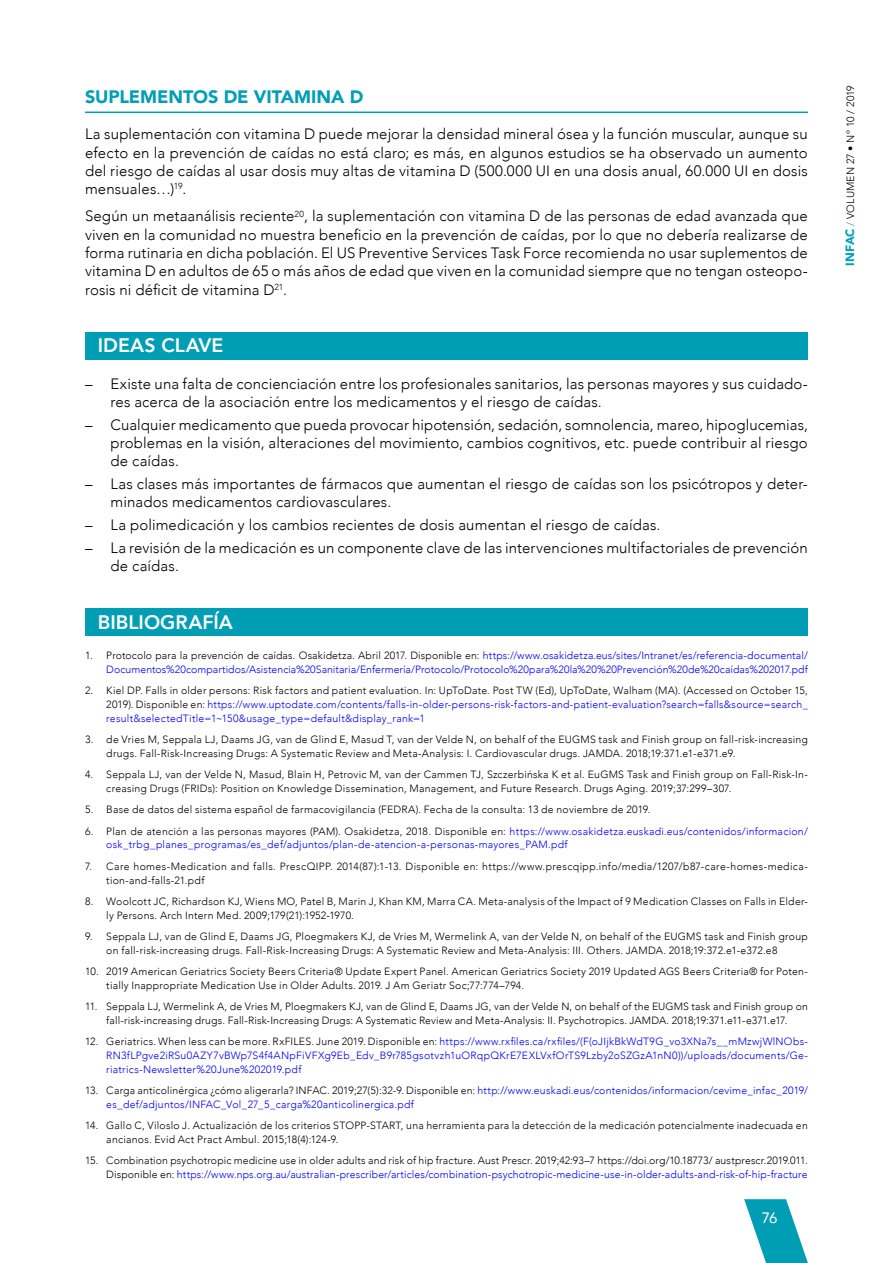
<style>
.page{position:relative;width:893px;height:1263px;background:#fff}
.page>*{position:absolute;margin:0;border:0;box-sizing:border-box;transform-origin:0 0}
.Titulo1{font:800 19.5px "Avenir";color:#fff}
.Titulo2{font:900 18px "Avenir";letter-spacing:-.005em;color:#009eb5}
.Texto_general{font:300 15px/18.3px "Avenir";letter-spacing:.01em;color:#000;text-align:justify}
.t1{font:15px "Avenir";color:#fff}
.Texto_bibliografia{font:300 10.5px/13.8px "Avenir";letter-spacing:.02em;color:#000}
.Texto_bibliografia-2{font:300 10.5px/13.8px "Avenir";letter-spacing:.02em;color:#00f;text-align:justify}
.s1{color:#000}
.s2{color:#00f}
.s3{font-weight:900;font-size:12px;color:#009eb5}
.s4{color:#009eb5}
</style>
<div class="page">
<hr style="left:85px;top:112px;width:723px;height:1px;background:#009eb5">
<div style="left:85px;top:332px;width:723px;height:27px;background:#009eb5"></div>
<div style="left:85px;top:608px;width:723px;height:28px;background:#009eb5"></div>
<svg style="left:744px;top:1199px;width:64px;height:64px"></svg>
<p class="Titulo2" style="left:85px;top:81px;width:280px">SUPLEMENTOS DE VITAMINA D</p>
<p class="Texto_general" style="left:85px;top:125px;width:724px">La suplementación con vitamina D puede mejorar la densidad mineral ósea y la función muscular, aunque su efecto en la prevención de caídas no está claro; es más, en algunos estudios se ha observado un aumento del riesgo de caídas al usar dosis muy altas de vitamina D (500.000 UI en una dosis anual, 60.000 UI en dosis mensuales…)<sup>19</sup>.</p>
<p class="Texto_general" style="left:85px;top:207px;width:724px">Según un metaanálisis reciente<sup>20</sup>, la suplementación con vitamina D de las personas de edad avanzada que viven en la comunidad no muestra beneficio en la prevención de caídas, por lo que no debería realizarse de forma rutinaria en dicha población. El US Preventive Services Task Force recomienda no usar suplementos de vitamina D en adultos de 65 o más años de edad que viven en la comunidad siempre que no tengan osteopo&shy;rosis ni déficit de vitamina D<sup>21</sup>.</p>
<p class="Titulo1" style="left:98px;top:330px;width:127px">IDEAS CLAVE</p>
<p class="Texto_general" style="left:111px;top:374px;width:699px;text-indent:-26px">– Existe una falta de concienciación entre los profesionales sanitarios, las personas mayores y sus cuidado&shy;res acerca de la asociación entre los medicamentos y el riesgo de caídas.</p>
<p class="Texto_general" style="left:111px;top:415px;width:699px;text-indent:-26px">– Cualquier medicamento que pueda provocar hipotensión, sedación, somnolencia, mareo, hipoglucemias, problemas en la visión, alteraciones del movimiento, cambios cognitivos, etc. puede contribuir al riesgo de caídas.</p>
<p class="Texto_general" style="left:111px;top:475px;width:699px;text-indent:-26px">– Las clases más importantes de fármacos que aumentan el riesgo de caídas son los psicótropos y deter&shy;minados medicamentos cardiovasculares.</p>
<p class="Texto_general" style="left:85px;top:516px;width:577px">– La polimedicación y los cambios recientes de dosis aumentan el riesgo de caídas.</p>
<p class="Texto_general" style="left:111px;top:539px;width:699px;text-indent:-26px">– La revisión de la medicación es un componente clave de las intervenciones multifactoriales de prevención de caídas.</p>
<p class="Titulo1" style="left:98px;top:607px;width:137px">BIBLIOGRAFÍA</p>
<p class="Texto_bibliografia-2" style="left:85px;top:649px;width:724px;text-align:right"><span class="s1">1. Protocolo para la prevención de caídas. Osakidetza. Abril 2017. Disponible en:</span> https://www.osakidetza.eus/sites/Intranet/es/referencia-documental/<br>Documentos%20compartidos/Asistencia%20Sanitaria/Enfermería/Protocolo/Protocolo%20para%20la%20%20Prevenció n%20de%20caídas%202017.pdf</p>
<p class="Texto_bibliografia-2" style="left:106px;top:684px;width:703px;text-indent:-21px"><span class="s1">2. Kiel DP. Falls in older persons: Risk factors and patient evaluation. In: UpToDate. Post TW (Ed), UpToDate, Walham (MA). (Accessed on October 15, 2019). Disponible en:</span> https://www.uptodate.com/contents/falls-in-older-persons-risk-factors-and-patient-evaluation?search=falls&amp;source=search_ result&amp;selectedTitle=1~150&amp;usage_type=default&amp;display_rank=1</p>
<p class="Texto_bibliografia" style="left:106px;top:733px;width:703px;text-indent:-21px">3. de Vries M, Seppala LJ, Daams JG, van de Glind E, Masud T, van der Velde N, on behalf of the EUGMS task and Finish group on fall-risk-increasing drugs. Fall-Risk-Increasing Drugs: A Systematic Review and Meta-Analysis: I. Cardiovascular drugs. JAMDA. 2018;19:371.e1-e371.e9.</p>
<p class="Texto_bibliografia" style="left:106px;top:768px;width:703px;text-indent:-21px">4. Seppala LJ, van der Velde N, Masud, Blain H, Petrovic M, van der Cammen TJ, Szczerbińska K et al. EuGMS Task and Finish group on Fall‑Risk‑In&shy;creasing Drugs (FRIDs): Position on Knowledge Dissemination, Management, and Future Research. Drugs Aging. 2019;37:299–307.</p>
<p class="Texto_bibliografia" style="left:85px;top:803px;width:567px">5. Base de datos del sistema español de farmacovigilancia (FEDRA). Fecha de la consulta: 13 de noviembre de 2019.</p>
<p class="Texto_bibliografia-2" style="left:106px;top:824px;width:703px;text-indent:-21px"><span class="s1">6. Plan de atención a las personas mayores (PAM). Osakidetza, 2018. Disponible en:</span> https://www.osakidetza.euskadi.eus/contenidos/informacion/ osk_trbg_planes_programas/es_def/adjuntos/plan-de-atencion-a-personas-mayores_PAM.pdf</p>
<p class="Texto_bibliografia" style="left:106px;top:859px;width:703px;text-indent:-21px">7. Care homes-Medication and falls. PrescQIPP. 2014(87):1-13. Disponible en: https://www.prescqipp.info/media/1207/b87-care-homes-medica&shy;tion-and-falls-21.pdf</p>
<p class="Texto_bibliografia" style="left:106px;top:894px;width:703px;text-indent:-21px">8. Woolcott JC, Richardson KJ, Wiens MO, Patel B, Marin J, Khan KM, Marra CA. Meta-analysis of the Impact of 9 Medication Classes on Falls in Elder&shy;ly Persons. Arch Intern Med. 2009;179(21):1952-1970.</p>
<p class="Texto_bibliografia" style="left:106px;top:929px;width:703px;text-indent:-21px">9. Seppala LJ, van de Glind E, Daams JG, Ploegmakers KJ, de Vries M, Wermelink A, van der Velde N, on behalf of the EUGMS task and Finish group on fall-risk-increasing drugs. Fall-Risk-Increasing Drugs: A Systematic Review and Meta-Analysis: III. Others. JAMDA. 2018;19:372.e1-e372.e8</p>
<p class="Texto_bibliografia" style="left:106px;top:964px;width:703px;text-indent:-21px">10. 2019 American Geriatrics Society Beers Criteria® Update Expert Panel. American Geriatrics Society 2019 Updated AGS Beers Criteria® for Poten&shy;tially Inappropriate Medication Use in Older Adults. 2019. J Am Geriatr Soc;77:774–794.</p>
<p class="Texto_bibliografia" style="left:85px;top:999px;width:724px;text-align:center">11. Seppala LJ, Wermelink A, de Vries M, Ploegmakers KJ, van de Glind E, Daams JG, van der Velde N, on behalf of the EUGMS task and Finish group on fall-risk-increasing drugs. Fall-Risk-Increasing Drugs: A Systematic Review and Meta-Analysis: II. Psychotropics. JAMDA. 2018;19:371.e11-e371.e17.</p>
<p class="Texto_bibliografia-2" style="left:106px;top:1035px;width:703px;text-indent:-21px"><span class="s1">12. Geriatrics. When less can be more. RxFILES. June 2019. Disponible en:</span> https://www.rxfiles.ca/rxfiles/(F(oJIjkBkWdT9G_vo3XNa7s__mMzwjWlNObs-RN3fLPgve2iRSu0AZY7vBWp7S4f4ANpFiVFXg9Eb_Edv_B9r785gsotvzh1uORqpQKrE7EXLVxfOrTS9Lzby2oSZGzA1nN0))/uploads/documents/Ge&shy;riatrics-Newsletter%20June%202019.pdf</p>
<p class="Texto_bibliografia-2" style="left:106px;top:1083px;width:703px;text-indent:-21px"><span class="s1">13. Carga anticolinérgica ¿cómo aligerarla? INFAC. 2019;27(5):32-9. Disponible en:</span> http://www.euskadi.eus/contenidos/informacion/cevime_infac_2019/ es_def/adjuntos/INFAC_Vol_27_5_carga%20anticolinergica.pdf</p>
<p class="Texto_bibliografia" style="left:106px;top:1118px;width:703px;text-indent:-21px">14. Gallo C, Viloslo J. Actualización de los criterios STOPP-START, una herramienta para la detección de la medicación potencialmente inadecuada en ancianos. Evid Act Pract Ambul. 2015;18(4):124-9.</p>
<p class="Texto_bibliografia" style="left:85px;top:1154px;width:724px;text-align:right">15. Combination psychotropic medicine use in older adults and risk of hip fracture. Aust Prescr. 2019;42:93–7 https://doi.org/10.18773/ austprescr.2019.011.<br>Disponible en: <span class="s2">https://www.nps.org.au/australian-prescriber/articles/combination-psychotropic-medicine-use-in-older-adults-and-risk-of-hip-fracture</span></p>
<h3 class="t1" style="left:762px;top:1206px;width:17px">76</h3>
<p class="Texto_bibliografia" style="left:844px;top:266px;width:182px;rotate:-90deg"><span class="s3">INFAC</span> <span class="s4">/</span> VOLUMEN 27 • Nº 10 / 2019</p>
</div>
